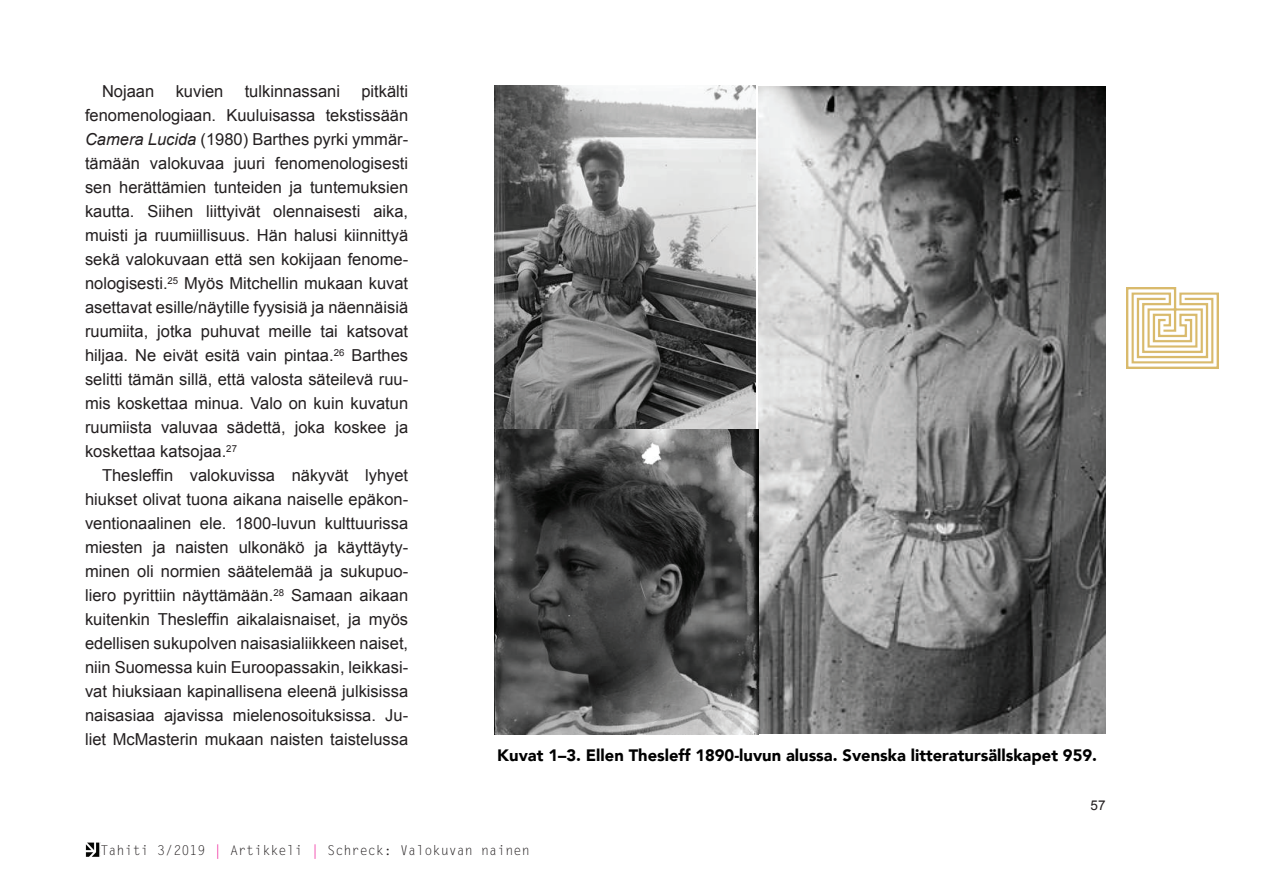
<style>
.page{position:relative;width:1263px;height:893px;background:#fff}
.page>*{position:absolute;margin:0;border:0;box-sizing:border-box;transform-origin:0 0}
.t1{font:16.5px/24px "Arial";color:#231f20;text-align:justify}
.t2{font:900 16.5px "Avenir";color:#000}
.t3{font:13.5px "Letter Gothic Std";color:#231f20}
.t4{font:13.5px "Arial";color:#231f20}
.s1{font-style:italic}
.s2{color:#ed028c}
</style>
<div class="page">
<img style="left:1127px;top:287px;width:92px;height:82px">
<img style="left:85px;top:842px;width:15px;height:15px">
<img style="left:494px;top:85px;width:262px;height:344px">
<img style="left:758px;top:87px;width:348px;height:646px">
<img style="left:494px;top:429px;width:264px;height:305px">
<p class="t1" style="left:85px;top:79px;width:325px;text-indent:276px">pitkälti fenomenologiaan. Kuuluisassa tekstissään <span class="s1">Camera Lucida</span> (1980) Barthes pyrki ymmär&shy;tämään valokuvaa juuri fenomenologisesti sen herättämien tunteiden ja tuntemuksien kautta. Siihen liittyivät olennaisesti aika, muisti ja ruumiillisuus. Hän halusi kiinnittyä sekä valokuvaan että sen kokijaan fenome&shy;nologisesti.<sup>25</sup> Myös Mitchellin mukaan kuvat asettavat esille/näytille fyysisiä ja näennäisiä ruumiita, jotka puhuvat meille tai katsovat hiljaa. Ne eivät esitä vain pintaa.<sup>26</sup> Barthes selitti tämän sillä, että valosta säteilevä ruu&shy;mis koskettaa minua. Valo on kuin kuvatun ruumiista valuvaa sädettä, joka koskee ja koskettaa katsojaa.<sup>27</sup></p>
<p class="t1" style="left:85px;top:463px;width:325px;text-indent:17px">Thesleffin valokuvissa näkyvät lyhyet hiukset olivat tuona aikana naiselle epäkon&shy;ventionaalinen ele. 1800-luvun kulttuurissa miesten ja naisten ulkonäkö ja käyttäyty&shy;minen oli normien säätelemää ja sukupuo&shy;liero pyrittiin näyttämään.<sup>28</sup> Samaan aikaan kuitenkin Thesleffin aikalaisnaiset, ja myös edellisen sukupolven naisasialiikkeen naiset, niin Suomessa kuin Euroopassakin, leikkasi&shy;vat hiuksiaan kapinallisena eleenä julkisissa naisasiaa ajavissa mielenosoituksissa. Ju&shy;liet McMasterin mukaan naisten taistelussa</p>
<p class="t1" style="left:102px;top:79px;width:54px">Nojaan</p>
<p class="t1" style="left:176px;top:79px;width:49px">kuvien</p>
<p class="t1" style="left:245px;top:79px;width:97px">tulkinnassani</p>
<p class="t2" style="left:497px;top:741px;width:601px">Kuvat 1–3. Ellen Thesleff 1890-luvun alussa. Svenska litteratursällskapet 959.</p>
<p class="t4" style="left:1090px;top:796px;width:17px">57</p>
<p class="t3" style="left:100px;top:842px;width:431px">Tahiti 3/2019 <span class="s2">|</span> Artikkeli <span class="s2">|</span> Schreck: Valokuvan nainen</p>
</div>
